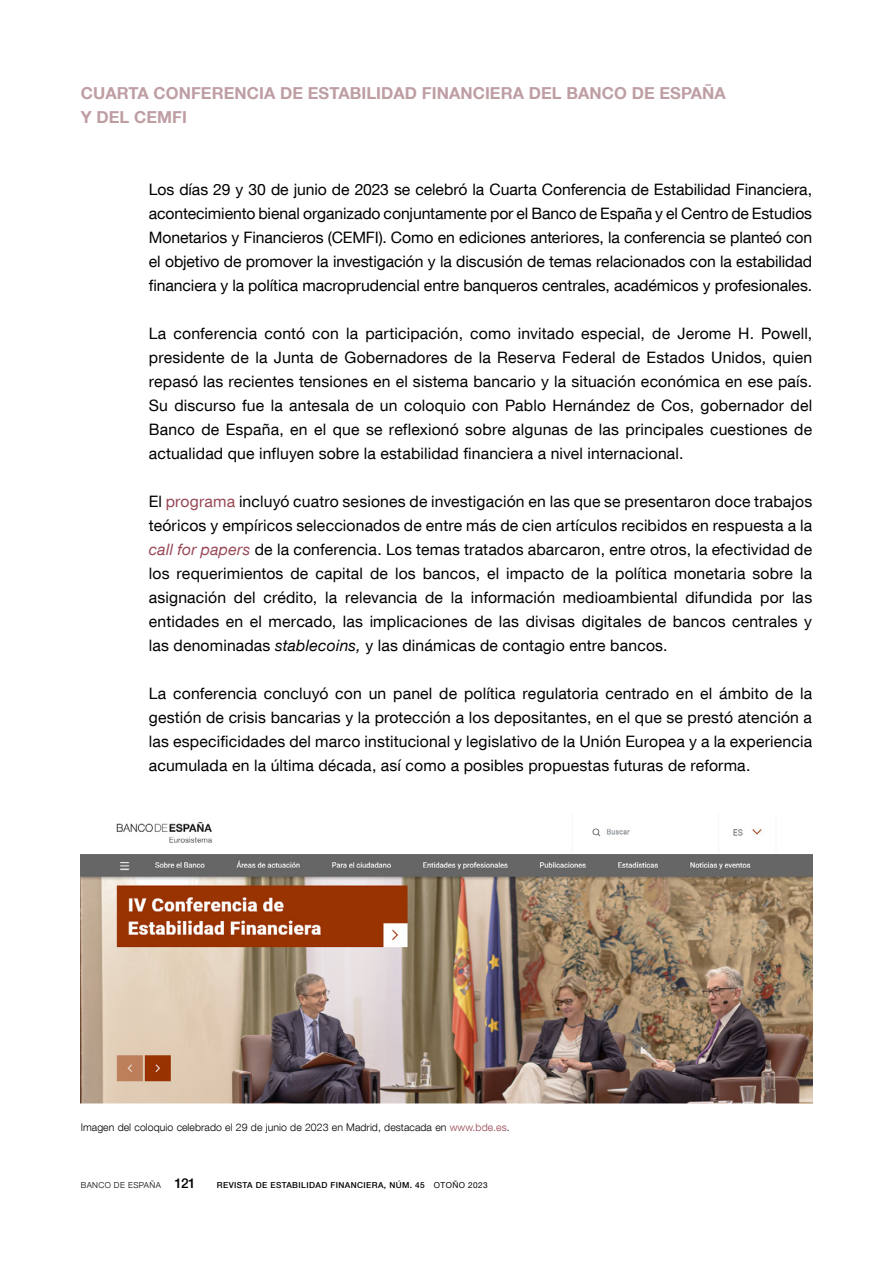
<style>
.page{position:relative;width:893px;height:1263px;background:#fff}
.page>*{position:absolute;margin:0;border:0;box-sizing:border-box;transform-origin:0 0}
.t1{font:700 16.5px/24px "Bd E Neue Helvetica";letter-spacing:.005em;color:#be9ea3}
.Texto_capítulo{font:15.75px/24px "Bd E Neue Helvetica";letter-spacing:.01em;color:#000;text-align:justify}
.Pie_de_foto{font:300 10.5px "Bd E Neue Helvetica";letter-spacing:.005em;color:#000}
.t2{font:500 8.25px "Bd E Neue Helvetica";letter-spacing:.05em;color:#000}
.t3{font:300 8.25px "Bd E Neue Helvetica";letter-spacing:.05em;color:#000}
.s1{color:#984856}
.s2{font-style:italic;color:#984856}
.s3{font-style:italic}
.s4{font-weight:500;font-size:13.5px}
.s5{font-weight:400}
</style>
<div class="page">
<img style="left:81px;top:821px;width:731px;height:283px">
<p class="t1" style="left:81px;top:80px;width:647px">CUARTA CONFERENCIA DE ESTABILIDAD FINANCIERA DEL BANCO DE ESPAÑA<br>Y DEL CEMFI</p>
<p class="Texto_capítulo" style="left:149px;top:177px;width:665px">Los días 29 y 30 de junio de 2023 se celebró la Cuarta Conferencia de Estabilidad Financiera, acontecimiento bienal organizado conjuntamente por el Banco de España y el Centro de Estudios Monetarios y Financieros (CEMFI). Como en ediciones anteriores, la conferencia se planteó con el objetivo de promover la investigación y la discusión de temas relacionados con la estabilidad financiera y la política macroprudencial entre banqueros centrales, académicos y profesionales.</p>
<p class="Texto_capítulo" style="left:149px;top:321px;width:665px">La conferencia contó con la participación, como invitado especial, de Jerome H. Powell, presidente de la Junta de Gobernadores de la Reserva Federal de Estados Unidos, quien repasó las recientes tensiones en el sistema bancario y la situación económica en ese país.<br>Su discurso fue la antesala de un coloquio con Pablo Hernández de Cos, gobernador del Banco de España, en el que se reflexionó sobre algunas de las principales cuestiones de actualidad que influyen sobre la estabilidad financiera a nivel internacional.</p>
<p class="Texto_capítulo" style="left:149px;top:489px;width:665px">El <span class="s1">programa</span> incluyó cuatro sesiones de investigación en las que se presentaron doce trabajos teóricos y empíricos seleccionados de entre más de cien artículos recibidos en respuesta a la <span class="s2">call for papers</span> de la conferencia. Los temas tratados abarcaron, entre otros, la efectividad de los requerimientos de capital de los bancos, el impacto de la política monetaria sobre la asignación del crédito, la relevancia de la información medioambiental difundida por las entidades en el mercado, las implicaciones de las divisas digitales de bancos centrales y las denominadas <span class="s3">stablecoins,</span> y las dinámicas de contagio entre bancos.</p>
<p class="Texto_capítulo" style="left:149px;top:681px;width:665px">La conferencia concluyó con un panel de política regulatoria centrado en el ámbito de la gestión de crisis bancarias y la protección a los depositantes, en el que se prestó atención a las especificidades del marco institucional y legislativo de la Unión Europea y a la experiencia acumulada en la última década, así como a posibles propuestas futuras de reforma.</p>
<p class="Pie_de_foto" style="left:81px;top:1121px;width:430px">Imagen del coloquio celebrado el 29 de junio de 2023 en Madrid, destacada en <span class="s1">www.bde.es</span>.</p>
<p class="t3" style="left:81px;top:1180px;width:116px">BANCO DE ESPAÑA <span class="s4">121</span></p>
<p class="t2" style="left:217px;top:1180px;width:272px">REVISTA DE ESTABILIDAD FINANCIERA, NÚM. 45 <span class="s5">OTOÑO 2023</span></p>
</div>
